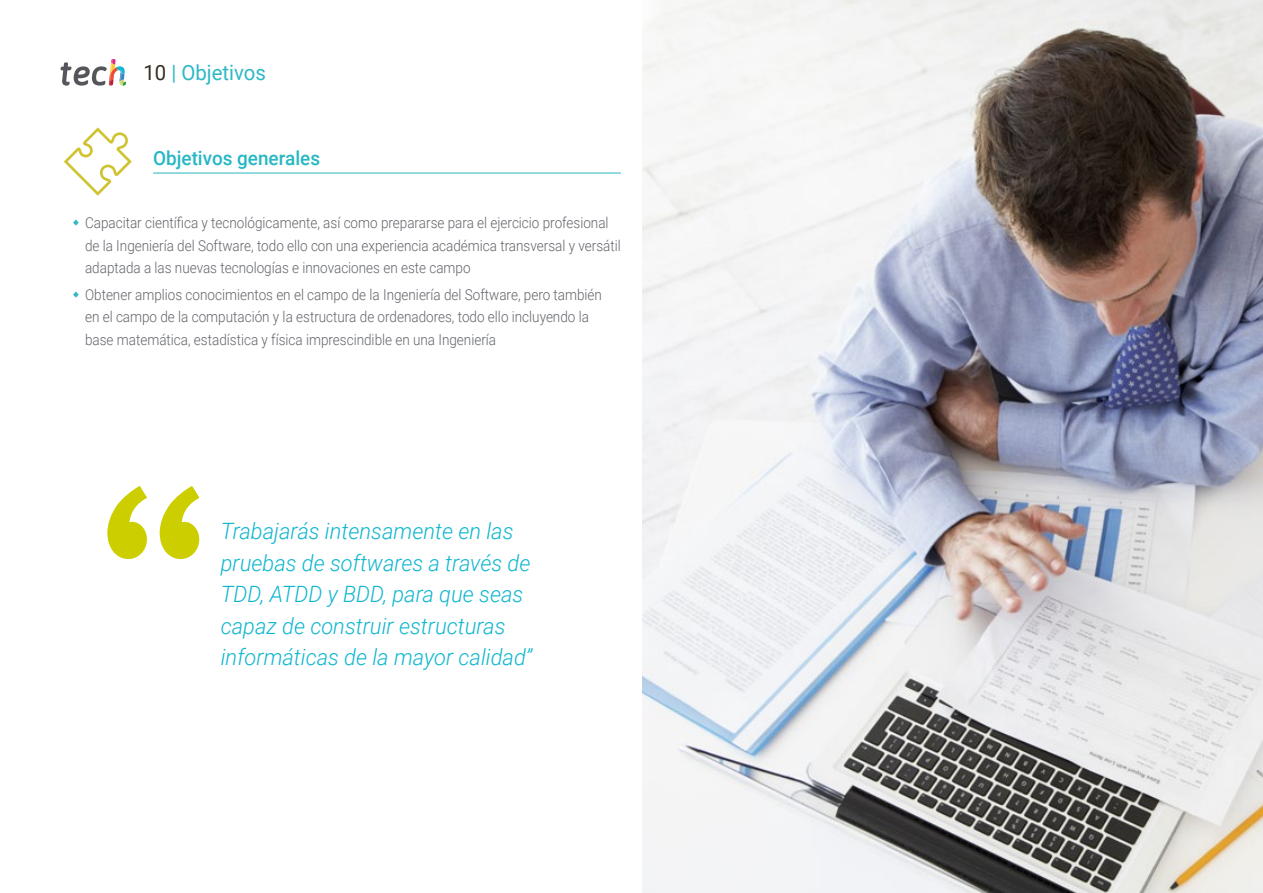
<style>
.page{position:relative;width:1263px;height:893px;background:#fff}
.page>*{position:absolute;margin:0;border:0;box-sizing:border-box;transform-origin:0 0}
.t1{font:italic 300 22.5px/31.5px "Roboto";color:#0fb6cf}
.t2{font:21px "Roboto";color:#2db8c5}
.t3{font:500 19.5px "Roboto";color:#27b7c4}
.t4{font:300 15px/22.5px "Roboto";color:#61646a;scale:.9 1}
.s1{color:#312e20}
</style>
<div class="page">
<img style="left:642px;top:0;width:621px;height:893px">
<svg style="left:61px;top:59px;width:65px;height:27px"></svg>
<hr style="left:153px;top:173px;width:468px;height:1px;background:#27b7c4">
<svg style="left:64px;top:127px;width:68px;height:69px"></svg>
<svg style="left:107px;top:486px;width:92px;height:73px"></svg>
<h2 class="t2" style="left:144px;top:57px;width:124px"><span class="s1">10</span> | Objetivos</h2>
<h3 class="t3" style="left:153px;top:144px;width:169px">Objetivos generales</h3>
<p class="t4" style="left:85px;top:211px;width:597px">Capacitar científica y tecnológicamente, así como prepararse para el ejercicio profesional de la Ingeniería del Software, todo ello con una experiencia académica transversal y versátil adaptada a las nuevas tecnologías e innovaciones en este campo</p>
<p class="t4" style="left:85px;top:283px;width:576px">Obtener amplios conocimientos en el campo de la Ingeniería del Software, pero también en el campo de la computación y la estructura de ordenadores, todo ello incluyendo la base matemática, estadística y física imprescindible en una Ingeniería</p>
<h1 class="t1" style="left:221px;top:515px;width:313px">Trabajarás intensamente en las pruebas de softwares a través de<br>TDD, ATDD y BDD, para que seas capaz de construir estructuras informáticas de la mayor calidad”</h1>
</div>
